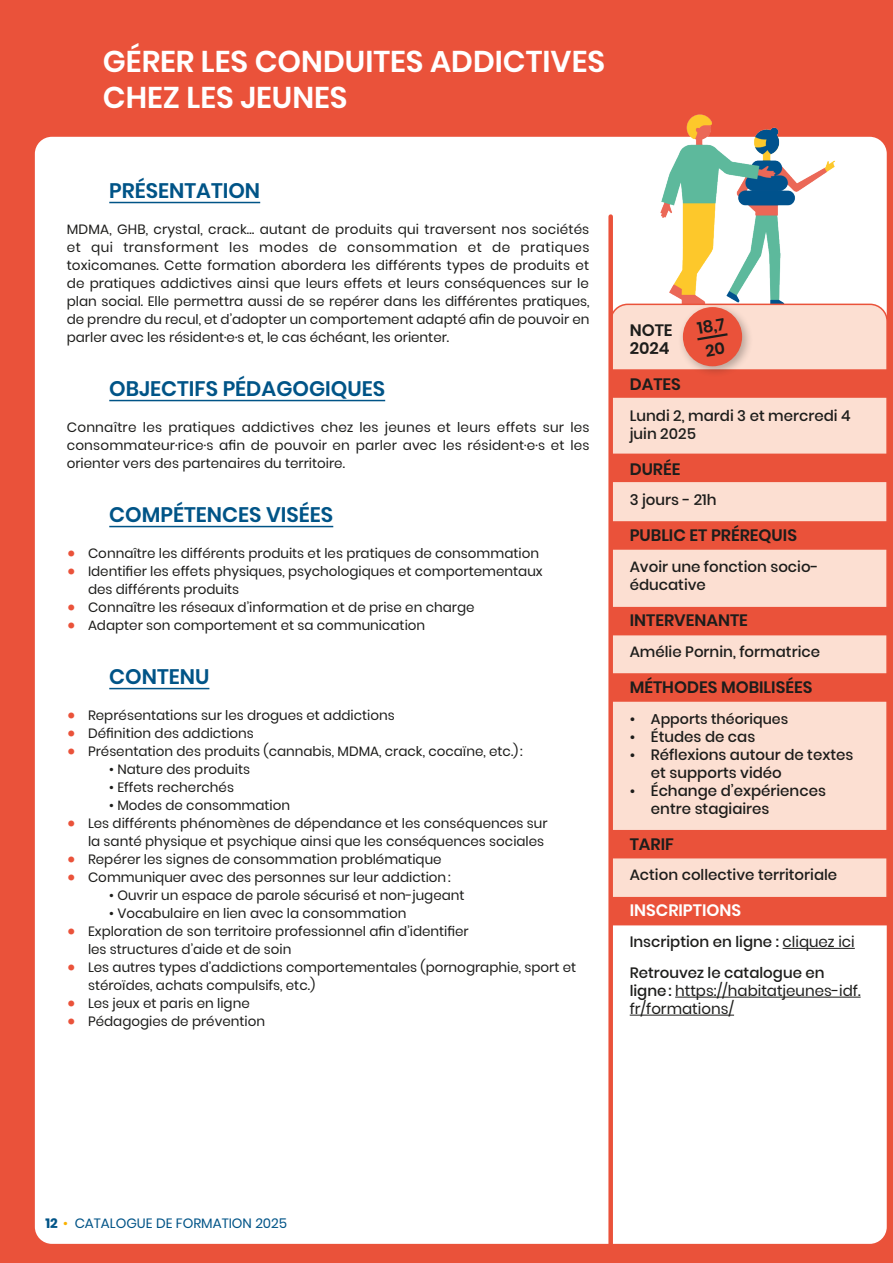
<style>
.page{position:relative;width:893px;height:1263px;background:#ea523a}
.page>*{position:absolute;margin:0;border:0;box-sizing:border-box;transform-origin:0 0}
.FICHE_titre{font:600 30px/36px "Poppins";color:#fff}
.FICHE_sous_titre{font:600 21px "Poppins";color:#005487}
.F_tarifs{font:600 16.5px/18px "Poppins";color:#1d1d1b}
.F_tarifs-2{font:600 16.5px "Poppins";color:#fff}
.F_tarifs-3{font:500 15px/18px "Poppins";color:#1d1d1b}
.F_tarifs-4{font:15px/18px "Poppins";color:#1d1d1b}
.F_tableau_texte_condensé{font:500 14.25px "Poppins";color:#1d1d1b}
.t1{font:13.5px/18px "Poppins";color:#1d1d1b}
.t2{font:13.5px "Poppins";color:#005487}
.s1{font-weight:700;font-size:19.5px;color:#ea523a}
.s2{font-size:14.25px}
.s3{font-weight:400}
.s4{font-weight:500}
.s5{font-weight:700}
.s6{color:#f9b100}
</style>
<div class="page">
<div style="left:35px;top:137px;width:852px;height:1107px;background:#fff;border-radius:17px"></div>
<hr style="left:109px;top:202px;width:151px;height:1px;background:#005487">
<hr style="left:109px;top:400px;width:276px;height:1px;background:#005487">
<hr style="left:109px;top:526px;width:224px;height:1px;background:#005487">
<hr style="left:109px;top:688px;width:100px;height:1px;background:#005487">
<img style="left:650px;top:111px;width:195px;height:193px">
<div style="left:611px;top:304px;width:276px;height:615px;background:#fcdfd2;border-radius:17px"></div>
<div style="left:611px;top:369px;width:282px;height:29px;background:#ea523a"></div>
<div style="left:611px;top:454px;width:282px;height:28px;background:#ea523a"></div>
<div style="left:611px;top:521px;width:282px;height:29px;background:#ea523a"></div>
<div style="left:611px;top:607px;width:282px;height:28px;background:#ea523a"></div>
<div style="left:611px;top:673px;width:282px;height:29px;background:#ea523a"></div>
<div style="left:611px;top:830px;width:282px;height:28px;background:#ea523a"></div>
<div style="left:611px;top:897px;width:282px;height:28px;background:#ea523a"></div>
<div style="left:608px;top:217px;width:5px;height:1031px;background:#ea523a"></div>
<hr style="left:783px;top:948px;width:72px;height:1px;background:#1d1d1b">
<hr style="left:675px;top:997px;width:186px;height:1px;background:#1d1d1b">
<hr style="left:630px;top:1015px;width:104px;height:1px;background:#1d1d1b">
<div style="left:678px;top:302px;width:75px;height:75px;background:#1d1d1b;opacity:.3"></div>
<div style="left:683px;top:307px;width:59px;height:59px;background:#ea523a;border-radius:50%"></div>
<svg style="left:697px;top:333px;width:31px;height:8px"></svg>
<p class="FICHE_titre" style="left:103px;top:44px;width:504px">GÉRER LES CONDUITES ADDICTIVES<br>CHEZ LES JEUNES</p>
<p class="FICHE_sous_titre" style="left:109px;top:178px;width:152px">PRÉSENTATION</p>
<p class="t1" style="left:67px;top:220px;width:524px;text-align:justify">MDMA, GHB, crystal, crack… autant de produits qui traversent nos sociétés et qui transforment les modes de consommation et de pratiques toxicomanes. Cette formation abordera les différents types de produits et de pratiques addictives ainsi que leurs effets et leurs conséquences sur le plan social. Elle permettra aussi de se repérer dans les différentes pratiques, de prendre du recul, et d’adopter un comportement adapté afin de pouvoir en parler avec les résident·e·s et, le cas échéant, les orienter.</p>
<p class="FICHE_sous_titre" style="left:109px;top:376px;width:277px">OBJECTIFS PÉDAGOGIQUES</p>
<p class="t1" style="left:67px;top:418px;width:524px;text-align:justify">Connaître les pratiques addictives chez les jeunes et leurs effets sur les consommateur·rice·s afin de pouvoir en parler avec les résident·e·s et les orienter vers des partenaires du territoire.</p>
<p class="FICHE_sous_titre" style="left:109px;top:502px;width:225px">COMPÉTENCES VISÉES</p>
<p class="t1" style="left:67px;top:544px;width:474px"><span class="s1">•</span> Connaître les différents produits et les pratiques de consommation</p>
<p class="t1" style="left:88px;top:562px;width:456px;text-indent:-21px"><span class="s1">•</span> Identifier les effets physiques, psychologiques et comportementaux des différents produits</p>
<p class="t1" style="left:67px;top:598px;width:409px"><span class="s1">•</span> Connaître les réseaux d’information et de prise en charge</p>
<p class="t1" style="left:67px;top:616px;width:360px"><span class="s1">•</span> Adapter son comportement et sa communication</p>
<p class="FICHE_sous_titre" style="left:109px;top:664px;width:102px">CONTENU</p>
<p class="t1" style="left:67px;top:706px;width:329px"><span class="s1">•</span> Représentations sur les drogues et addictions</p>
<p class="t1" style="left:67px;top:724px;width:189px"><span class="s1">•</span> Définition des addictions</p>
<p class="t1" style="left:67px;top:742px;width:457px"><span class="s1">•</span> Présentation des produits (cannabis, MDMA, crack, cocaïne, etc.):</p>
<p class="t1" style="left:109px;top:760px;width:142px">• Nature des produits</p>
<p class="t1" style="left:109px;top:778px;width:126px">• Effets recherchés</p>
<p class="t1" style="left:109px;top:796px;width:182px">• Modes de consommation</p>
<p class="t1" style="left:67px;top:814px;width:482px;text-align:right"><span class="s1">•</span> Les différents phénomènes de dépendance et les conséquences sur la santé physique et psychique ainsi que les conséquences sociales</p>
<p class="t1" style="left:67px;top:850px;width:376px"><span class="s1">•</span> Repérer les signes de consommation problématique</p>
<p class="t1" style="left:67px;top:868px;width:385px"><span class="s1">•</span> Communiquer avec des personnes sur leur addiction:</p>
<p class="t1" style="left:109px;top:886px;width:357px">• Ouvrir un espace de parole sécurisé et non-jugeant</p>
<p class="t1" style="left:109px;top:904px;width:299px">• Vocabulaire en lien avec la consommation</p>
<p class="t1" style="left:88px;top:922px;width:382px;text-indent:-21px"><span class="s1">•</span> Exploration de son territoire professionnel afin d’identifier les structures d’aide et de soin</p>
<p class="t1" style="left:88px;top:958px;width:490px;text-indent:-21px"><span class="s1">•</span> Les autres types d’addictions comportementales (pornographie, sport et stéroïdes, achats compulsifs, etc.)</p>
<p class="t1" style="left:67px;top:994px;width:185px"><span class="s1">•</span> Les jeux et paris en ligne</p>
<p class="t1" style="left:67px;top:1012px;width:200px"><span class="s1">•</span> Pédagogies de prévention</p>
<p class="F_tarifs" style="left:696px;top:319px;width:29px;rotate:-9deg">18,7</p>
<p class="F_tarifs" style="left:630px;top:321px;width:44px">NOTE<br>2024</p>
<p class="F_tarifs" style="left:630px;top:375px;width:53px">DATES</p>
<p class="F_tarifs-3" style="left:630px;top:406px;width:223px">Lundi 2, mardi 3 et mercredi 4 juin 2025</p>
<p class="F_tarifs" style="left:630px;top:460px;width:52px">DURÉE</p>
<p class="F_tarifs-3" style="left:630px;top:491px;width:88px">3 jours - 21h</p>
<p class="F_tarifs" style="left:630px;top:527px;width:169px">PUBLIC ET PRÉREQUIS</p>
<p class="F_tarifs-3" style="left:630px;top:558px;width:190px">Avoir une fonction socio&shy;éducative</p>
<p class="F_tarifs" style="left:630px;top:611px;width:120px">INTERVENANTE</p>
<p class="F_tarifs-3" style="left:630px;top:643px;width:192px">Amélie Pornin, formatrice</p>
<p class="F_tarifs" style="left:630px;top:678px;width:184px">MÉTHODES MOBILISÉES</p>
<p class="F_tableau_texte_condensé" style="left:630px;top:710px;width:160px">• Apports théoriques</p>
<p class="F_tarifs-3" style="left:630px;top:727px;width:127px"><span class="s2">•</span> Études de cas</p>
<p class="F_tarifs-3" style="left:651px;top:745px;width:204px;text-indent:-21px"><span class="s2">•</span> Réflexions autour de textes et supports vidéo</p>
<p class="F_tarifs-3" style="left:651px;top:781px;width:176px;text-indent:-21px"><span class="s2">•</span> Échange d’expériences entre stagiaires</p>
<p class="F_tarifs" style="left:630px;top:835px;width:46px">TARIF</p>
<p class="F_tarifs-3" style="left:630px;top:866px;width:209px">Action collective territoriale</p>
<p class="F_tarifs-2" style="left:630px;top:901px;width:113px">INSCRIPTIONS</p>
<p class="F_tarifs-3" style="left:630px;top:933px;width:227px">Inscription en ligne : <span class="s3">cliquez ici</span></p>
<p class="F_tarifs-4" style="left:630px;top:964px;width:232px"><span class="s4">Retrouvez le catalogue en ligne:</span> https://habitatjeunes-idf. fr/formations/</p>
<p class="t2" style="left:45px;top:1215px;width:243px"><span class="s5">12</span> <span class="s6">•</span> CATALOGUE DE FORMATION 2025</p>
</div>
